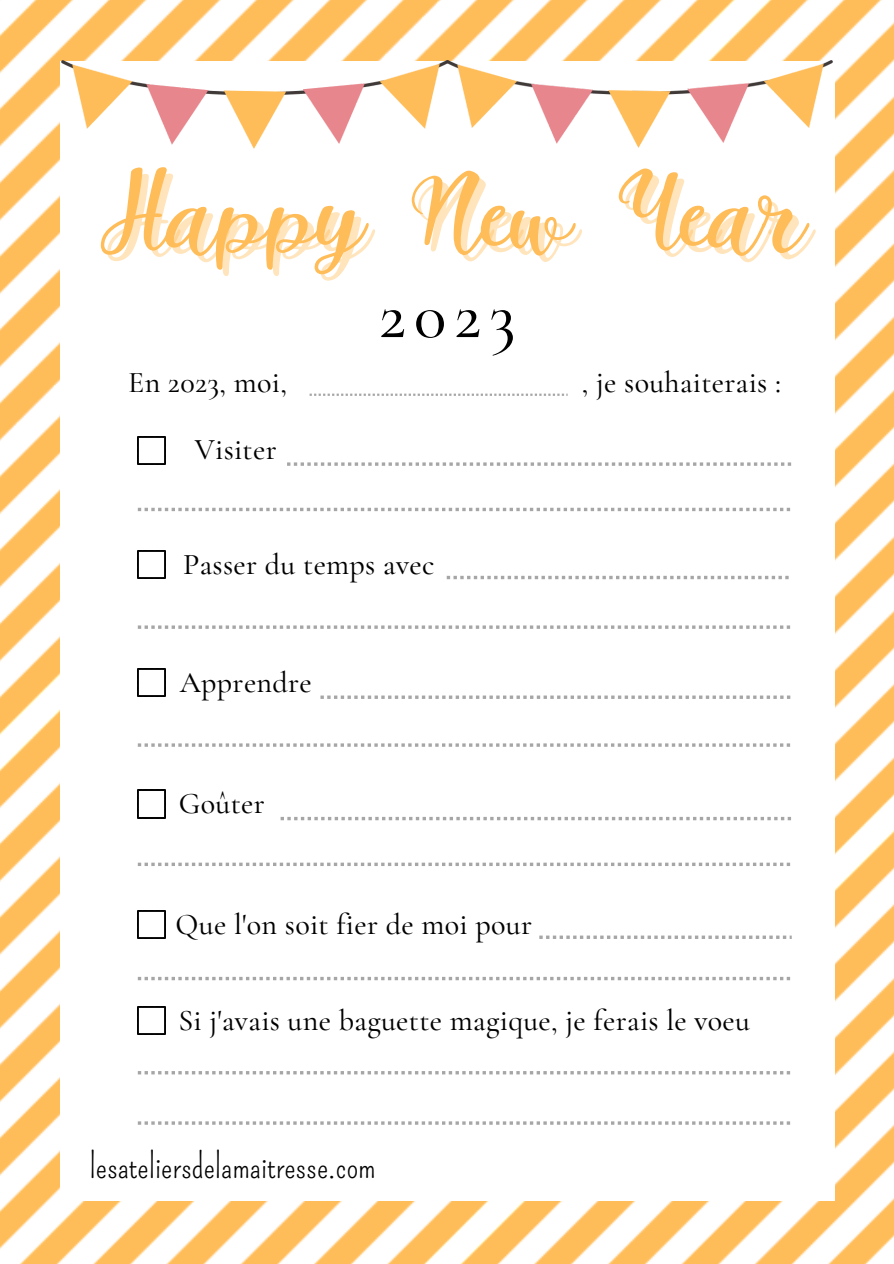
<style>
.page{position:relative;width:894px;height:1264px;background:#fff}
.page>*{position:absolute;margin:0;border:0;box-sizing:border-box;transform-origin:0 0}
.t1{font:143.4px "Italian Breakfast";color:#ffbd59}
.t2{font:500 67.5px "Cormorant Garamond";color:#000}
.t3{font:33px "Pompiere";color:#000}
.t4{font:500 30px "Cormorant Garamond";letter-spacing:.01em;color:#000}
</style>
<div class="page">
<img style="left:0;top:0;width:893px;height:1263px">
<div style="left:60px;top:61px;width:774px;height:1140px;background:#fff"></div>
<svg style="left:309px;top:393px;width:258px;height:3px"></svg>
<img style="left:138px;top:436px;width:28px;height:28px">
<svg style="left:287px;top:462px;width:503px;height:4px"></svg>
<img style="left:137px;top:550px;width:28px;height:28px">
<svg style="left:446px;top:576px;width:342px;height:3px"></svg>
<svg style="left:138px;top:508px;width:651px;height:3px"></svg>
<svg style="left:138px;top:625px;width:651px;height:4px"></svg>
<img style="left:138px;top:668px;width:28px;height:28px">
<svg style="left:320px;top:695px;width:470px;height:4px"></svg>
<svg style="left:138px;top:743px;width:651px;height:3px"></svg>
<img style="left:137px;top:790px;width:28px;height:28px">
<svg style="left:280px;top:817px;width:510px;height:3px"></svg>
<svg style="left:138px;top:862px;width:651px;height:4px"></svg>
<img style="left:138px;top:910px;width:28px;height:28px">
<svg style="left:539px;top:935px;width:252px;height:3px"></svg>
<svg style="left:138px;top:976px;width:651px;height:4px"></svg>
<img style="left:138px;top:1006px;width:28px;height:28px">
<svg style="left:138px;top:1071px;width:651px;height:3px"></svg>
<svg style="left:138px;top:1121px;width:651px;height:3px"></svg>
<img style="left:61px;top:60px;width:385px;height:88px">
<img style="left:446px;top:60px;width:386px;height:87px">
<h1 class="t1" style="left:96px;top:139px;width:702px">Happy New Year</h1>
<h2 class="t2" style="left:379px;top:275px;width:138px">2023</h2>
<p class="t4" style="left:128px;top:364px;width:160px">En 2023, moi,</p>
<p class="t4" style="left:581px;top:364px;width:201px">, je souhaiterais :</p>
<p class="t4" style="left:195px;top:431px;width:83px">Visiter</p>
<p class="t4" style="left:183px;top:546px;width:253px">Passer du temps avec</p>
<p class="t4" style="left:180px;top:664px;width:133px">Apprendre</p>
<p class="t4" style="left:179px;top:785px;width:87px">Goûter</p>
<p class="t4" style="left:175px;top:905px;width:358px">Que l'on soit fier de moi pour</p>
<p class="t4" style="left:178px;top:1002px;width:573px">Si j'avais une baguette magique, je ferais le voeu</p>
<p class="t3" style="left:89px;top:1146px;width:288px">lesateliersdelamaitresse.com</p>
</div>
